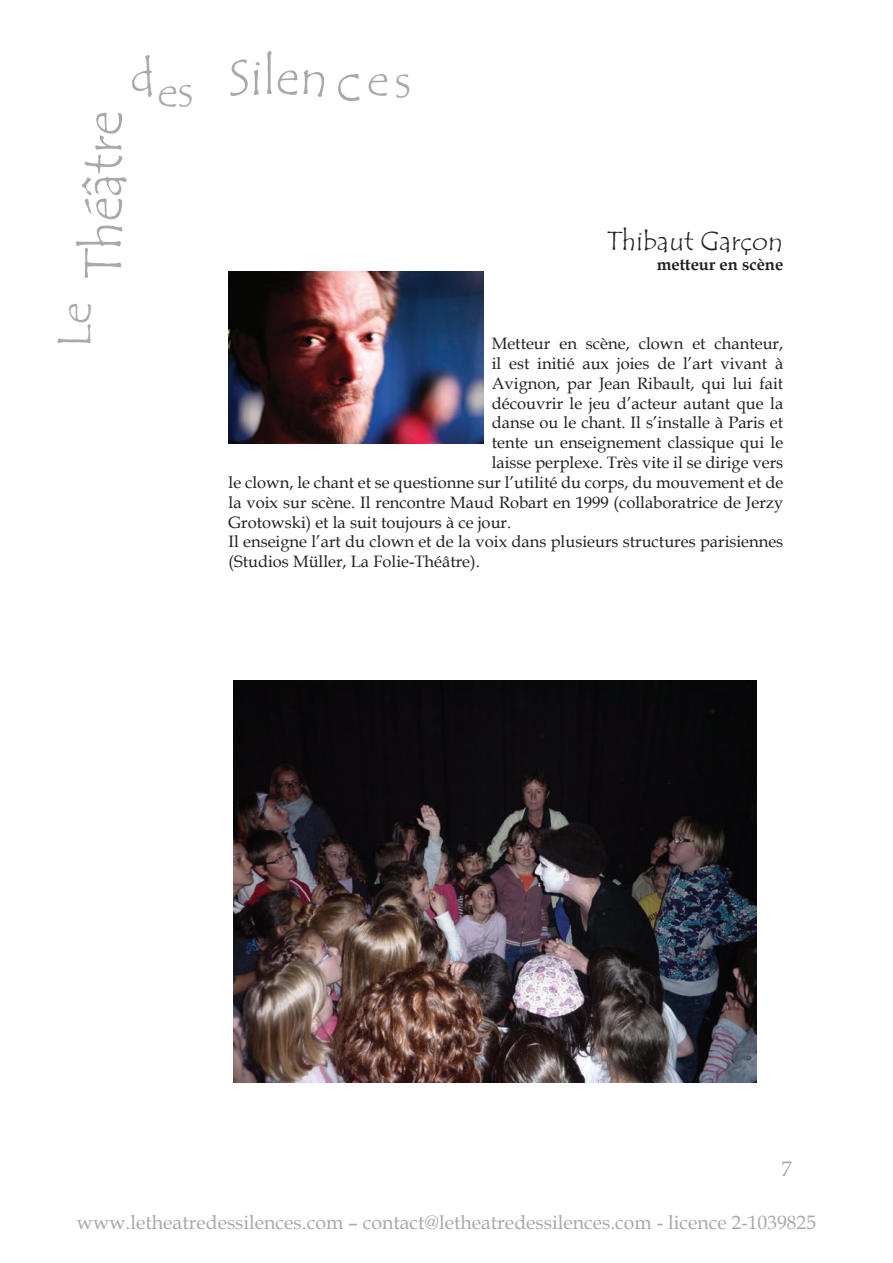
<style>
.page{position:relative;width:893px;height:1263px;background:#fff}
.page>*{position:absolute;margin:0;border:0;box-sizing:border-box;transform-origin:0 0}
.t1{font:54px "Tempus Sans ITC";color:#a8a9ad}
.t2{font:51px "Tempus Sans ITC";color:#a8a9ad}
.t3{font:48px "Tempus Sans ITC";color:#a8a9ad}
.t4{font:27px "Tempus Sans ITC";color:#231f20}
.t5{font:21px "Book Antiqua";color:#a8a9ad}
.t6{font:19.5px "Book Antiqua";color:#a8a9ad}
.t7{font:16.5px "Book Antiqua";color:#231f20}
.t8{font:700 16.5px "Book Antiqua";color:#231f20}
.s1{font-size:48px}
.s2{font-size:58.5px}
</style>
<div class="page">
<img style="left:234px;top:680px;width:523px;height:402px">
<img style="left:229px;top:271px;width:254px;height:172px">
<h2 class="t2" style="left:131px;top:45px;width:282px"><span class="s1">d</span><sub>es</sub> Silen <span class="s2">c</span> <span class="s1">es</span></h2>
<h1 class="t1" style="left:69px;top:280px;width:170px;rotate:-90deg">Théâtre</h1>
<h3 class="t4" style="left:607px;top:224px;width:178px">Thibaut Garçon</h3>
<p class="t8" style="left:657px;top:253px;width:128px">metteur en scène</p>
<h3 class="t3" style="left:44px;top:348px;width:47px;rotate:-90deg">Le</h3>
<p class="t7" style="left:492px;top:332px;width:293px">Metteur en scène, clown et chanteur,</p>
<p class="t7" style="left:492px;top:352px;width:293px">il est initié aux joies de l’art vivant à</p>
<p class="t7" style="left:492px;top:372px;width:293px">Avignon, par Jean Ribault, qui lui fait</p>
<p class="t7" style="left:492px;top:392px;width:293px">découvrir le jeu d’acteur autant que la</p>
<p class="t7" style="left:492px;top:411px;width:293px">danse ou le chant. Il s’installe à Paris et</p>
<p class="t7" style="left:492px;top:431px;width:293px">tente un enseignement classique qui le</p>
<p class="t7" style="left:492px;top:451px;width:293px">laisse perplexe. Très vite il se dirige vers</p>
<p class="t7" style="left:229px;top:471px;width:556px">le clown, le chant et se questionne sur l’utilité du corps, du mouvement et de</p>
<p class="t7" style="left:229px;top:491px;width:556px">la voix sur scène. Il rencontre Maud Robart en 1999 (collaboratrice de Jerzy</p>
<p class="t7" style="left:229px;top:510px;width:284px">Grotowski) et la suit toujours à ce jour.</p>
<p class="t7" style="left:229px;top:530px;width:556px">Il enseigne l’art du clown et de la voix dans plusieurs structures parisiennes</p>
<p class="t7" style="left:229px;top:550px;width:253px">(Studios Müller, La Folie-Théâtre).</p>
<p class="t5" style="left:781px;top:1154px;width:12px">7</p>
<p class="t6" style="left:77px;top:1208px;width:741px">www.letheatredessilences.com – contact@letheatredessilences.com - licence 2-1039825</p>
</div>
